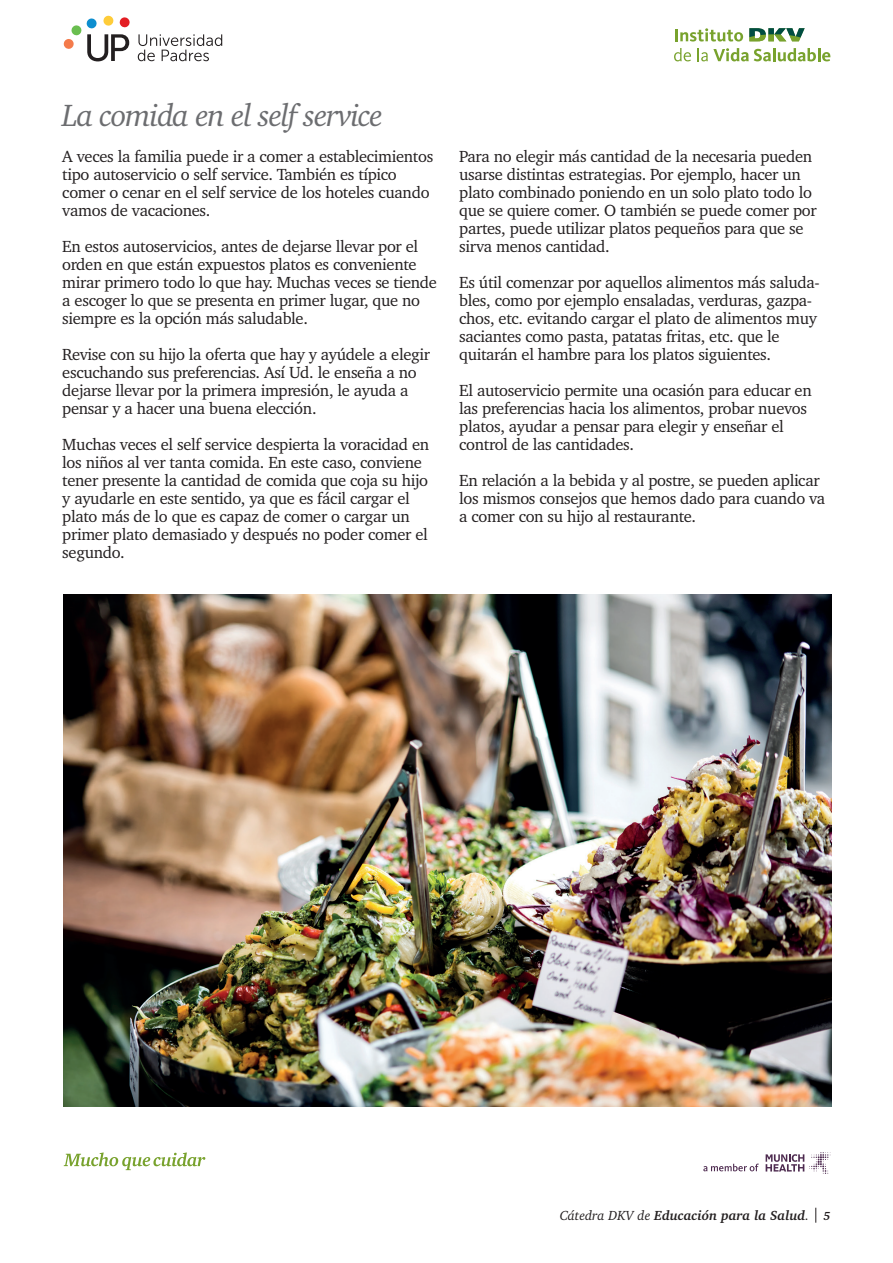
<style>
.page{position:relative;width:893px;height:1263px;background:#fff}
.page>*{position:absolute;margin:0;border:0;box-sizing:border-box;transform-origin:0 0}
.t1{font:italic 31.5px "Charter IT Cby BT";letter-spacing:-.04em;color:#6c6d70}
.t2{font:16.5px/18px "Charter IT Cby BT";letter-spacing:-.02em;color:#231f20}
.t3{font:italic 700 13.5px "Charter IT Cby BT";color:#231f20}
.s1{font-weight:400}
.s2{font-size:12px}
</style>
<div class="page">
<svg style="left:749px;top:28px;width:56px;height:13px"></svg>
<svg style="left:675px;top:28px;width:68px;height:14px"></svg>
<svg style="left:674px;top:48px;width:17px;height:13px"></svg>
<svg style="left:697px;top:48px;width:134px;height:13px"></svg>
<svg style="left:815px;top:1208px;width:1px;height:15px"></svg>
<svg style="left:766px;top:1152px;width:65px;height:22px"></svg>
<svg style="left:703px;top:1163px;width:56px;height:8px"></svg>
<svg style="left:138px;top:34px;width:84px;height:27px"></svg>
<svg style="left:87px;top:34px;width:42px;height:27px"></svg>
<svg style="left:119px;top:17px;width:11px;height:11px"></svg>
<svg style="left:103px;top:15px;width:11px;height:11px"></svg>
<svg style="left:86px;top:18px;width:11px;height:11px"></svg>
<svg style="left:71px;top:25px;width:11px;height:11px"></svg>
<svg style="left:63px;top:39px;width:11px;height:10px"></svg>
<svg style="left:64px;top:1152px;width:141px;height:18px"></svg>
<img style="left:64px;top:594px;width:767px;height:512px">
<h1 class="t1" style="left:62px;top:95px;width:322px">La comida en el self service</h1>
<p class="t2" style="left:62px;top:147px;width:372px">A veces la familia puede ir a comer a establecimientos tipo autoservicio o self service. También es típico comer o cenar en el self service de los hoteles cuando vamos de vacaciones.</p>
<p class="t2" style="left:62px;top:237px;width:376px">En estos autoservicios, antes de dejarse llevar por el orden en que están expuestos platos es conveniente mirar primero todo lo que hay. Muchas veces se tiende a escoger lo que se presenta en primer lugar, que no siempre es la opción más saludable.</p>
<p class="t2" style="left:62px;top:345px;width:369px">Revise con su hijo la oferta que hay y ayúdele a elegir escuchando sus preferencias. Así Ud. le enseña a no dejarse llevar por la primera impresión, le ayuda a pensar y a hacer una buena elección.</p>
<p class="t2" style="left:62px;top:435px;width:368px">Muchas veces el self service despierta la voracidad en los niños al ver tanta comida. En este caso, conviene tener presente la cantidad de comida que coja su hijo y ayudarle en este sentido, ya que es fácil cargar el plato más de lo que es capaz de comer o cargar un primer plato demasiado y después no poder comer el segundo.</p>
<p class="t2" style="left:459px;top:147px;width:359px">Para no elegir más cantidad de la necesaria pueden usarse distintas estrategias. Por ejemplo, hacer un plato combinado poniendo en un solo plato todo lo que se quiere comer. O también se puede comer por partes, puede utilizar platos pequeños para que se sirva menos cantidad.</p>
<p class="t2" style="left:459px;top:273px;width:362px">Es útil comenzar por aquellos alimentos más saluda&shy;bles, como por ejemplo ensaladas, verduras, gazpa&shy;chos, etc. evitando cargar el plato de alimentos muy saciantes como pasta, patatas fritas, etc. que le quitarán el hambre para los platos siguientes.</p>
<p class="t2" style="left:459px;top:381px;width:354px">El autoservicio permite una ocasión para educar en las preferencias hacia los alimentos, probar nuevos platos, ayudar a pensar para elegir y enseñar el control de las cantidades.</p>
<p class="t2" style="left:459px;top:471px;width:368px">En relación a la bebida y al postre, se pueden aplicar los mismos consejos que hemos dado para cuando va a comer con su hijo al restaurante.</p>
<p class="t3" style="left:560px;top:1206px;width:272px"><span class="s1">Cátedra DKV de</span> Educación para la Salud<span class="s1">.</span> <span class="s2">5</span></p>
</div>
